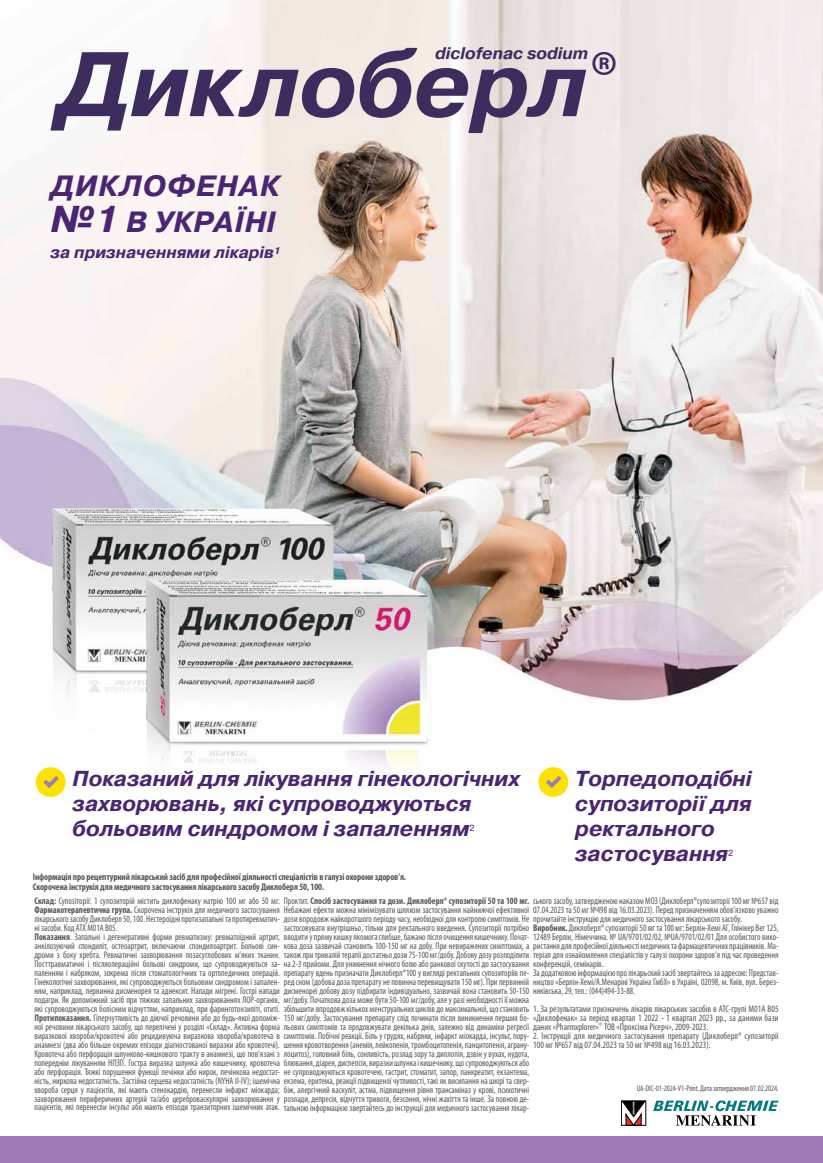
<style>
.page{position:relative;width:823px;height:1163px;background:#fff}
.page>*{position:absolute;margin:0;border:0;box-sizing:border-box;transform-origin:0 0}
.t1{font:italic 700 91.3px "Pragmatica";color:#3d2c5e}
.t2{font:700 33px "Pragmatica";color:#3d2c5e}
.t3{font:italic 700 29.3px/36.1px "Pragmatica";letter-spacing:.04em;color:#4a2574}
.t4{font:italic 700 21.6px/24.8px "Pragmatica";color:#4a2574}
.t5{font:italic 700 16.8px "Pragmatica";color:#4a2574}
.t6{font:italic 700 16.8px "Pragmatica";color:#3d2c5e}
.t7{font:condensed 9.7px/9px "Myriad Pro";color:#565655;scale:.93 1}
.t8{font:700 condensed 9.7px/9.1px "Myriad Pro";letter-spacing:-.01em;color:#565655;scale:.96 1}
.t9{font:8.8px "Pragmatica";color:#4a2574}
.t10{font:condensed 8.3px "Myriad Pro";letter-spacing:-.01em;color:#565655;scale:.96 1}
.s1{font-size:37.4px}
.s2{font-weight:700}
</style>
<div class="page">
<div style="left:0;top:1136px;width:822px;height:26px;background:#9f7cb7"></div>
<img style="left:0;top:0;width:822px;height:702px">
<img style="left:36px;top:466px;width:407px;height:331px">
<svg style="left:653px;top:1100px;width:125px;height:25px"></svg>
<svg style="left:621px;top:1100px;width:24px;height:25px"></svg>
<div style="left:36px;top:767px;width:30px;height:29px;background:#fde200;border-radius:50%"></div>
<svg style="left:43px;top:776px;width:16px;height:12px"></svg>
<div style="left:538px;top:767px;width:30px;height:29px;background:#fde200;border-radius:50%"></div>
<svg style="left:546px;top:776px;width:15px;height:12px"></svg>
<svg style="left:816px;top:0;width:7px;height:3px"></svg>
<h3 class="t6" style="left:435px;top:43px;width:155px">diclofenac sodium</h3>
<h1 class="t1" style="left:58px;top:28px;width:530px">Диклоберл</h1>
<h2 class="t2" style="left:590px;top:42px;width:28px">®</h2>
<h3 class="t3" style="left:50px;top:169px;width:230px">ДИКЛОФЕНАК <span class="s1">№1</span> В УКРАЇНІ</h3>
<h3 class="t5" style="left:50px;top:242px;width:231px">за призначеннями лікарів<sup>1</sup></h3>
<h3 class="t4" style="left:73px;top:767px;width:448px">Показаний для лікування гінекологічних захворювань, які супроводжуються больовим синдромом і запаленням</h3>
<p class="t9" style="left:469px;top:822px;width:7px">2</p>
<p class="t8" style="left:33px;top:872px;width:390px">Інформація про рецептурний лікарський засіб для професійної діяльності спеціалістів в галузі охорони здоров’я.<br>Скорочена інструкія для медичного застосування лікарського засобу Диклоберл 50, 100.</p>
<h3 class="t4" style="left:575px;top:767px;width:178px">Торпедоподібні супозиторії для ректального застосування</h3>
<p class="t9" style="left:727px;top:847px;width:7px">2</p>
<p class="t7" style="left:34px;top:896px;width:801px"><span class="s2">Склад:</span> Супозіторії: 1 супозиторій містить диклофенаку натрію 100 мг або 50 мг. Проктит. <span class="s2">Спосіб застосування та дози. Диклоберл® супозиторії 50 та 100 мг.</span> ського засобу, затвердженою наказом МОЗ (Диклоберл®супозиторії 100 мг №657 від <span class="s2">Фармакотерапевтична група.</span> Скорочена інструкія для медичного застосування Небажані ефекти можна мінімізувати шляхом застосування найнижчої ефективної 07.04.2023 та 50 мг №498 від 16.03.2023). Перед призначенням обов’язково уважно лікарського засобу Диклоберл 50, 100. Нестероїдні протизапальні та протиревматич- дози впродовж найкоротшого періоду часу, необхідної для контролю симптомів. Не прочитайте інструкцію для медичного застосування лікарського засобу.<br>ні засоби. Код АТХ М01А В05.<br><span class="s2">Показання</span>. Запальні і дегенеративні форми ревматизму: ревматоїдний артрит, вводити у пряму кишку якомога глибше, бажано після очищення кишечнику. Почат- 12489 Берлін, Німеччина. № UA/9701/02/02, №UA/9701/02/01 Для особистого вико&shy;анкілозуючий спондиліт, остеоартрит, включаючи спондилоартрит. Больові син- кова доза зазвичай становить 100-150 мг на добу. При невиражених симптомах, а ристання для професійної діяльності медичних та фармацевтичних працівників. Ма&shy;дроми з боку хребта. Ревматичні захворювання позасуглобових м’яких тканин. також при тривалій терапії достатньо дози 75-100 мг/добу. Добову дозу розподілити теріал для ознайомлення спеціалістів у галузі охорони здоров’я під час проведення Посттравматичні і післяопераційні больові синдроми, що супроводжуються за- на 2-3 прийоми. Для уникнення нічного болю або ранкової скутості до застосування конференцій, семінарів.<br>паленням і набряком, зокрема після стоматологічних та ортопедичних операцій. препарату вдень призначати Диклоберл®100 у вигляді ректальних супозиторіїв пе- За додатковою інформацією про лікарьский засіб звертайтесь за адресою: Представ-Гінекологічні захворювання, які супроводжуються больовим синдромом і запален- ред сном (добова доза препарату не повинна перевищувати 150 мг). При первинній ництво «Берлін-Хемі/А.Менаріні Україна ГмбХ» в Україні, 02098, м. Київ, вул. Берез&shy;ням, наприклад, первинна дисменорея та аднексит. Напади мігрені. Гострі напади дисменореї добову дозу підбирати індивідуально, зазвичай вона становить 50-150 няківська, 29, тел.: (044)494-33-88.<br>подагри. Як допоміжний засіб при тяжких запальних захворюваннях ЛОР-органів, мг/добу. Початкова доза може бути 50-100 мг/добу, але у разі необхідності її можна<br>які супроводжуються болісним відчуттям, наприклад, при фаринготонзиліті, отиті. збільшити впродовж кількох менструальних циклів до максимальної, що становить 1. За результатами призначень лікарів лікарських засобів в АТС-групі М01А В05<br><span class="s2">Протипоказання.</span> Гіперчутливість до діючої речовини або до будь-якої допоміж- 150 мг/добу. Застосування препарату слід починати після виникнення перших бо- «Диклофенак» за період квартал 1 2022 - 1 квартал 2023 рр., за даними бази ної речовини лікарського засобу, що перелічені у розділі «Склад». Активна форма льових симптомів та продовжувати декілька днів, залежно від динаміки регресії даних «Pharmxplorer»<sup>©</sup> ТОВ «Проксіма Рісерч», 2009-2023.<br>виразкової хвороби/кровотечі або рецидивуюча виразкова хвороба/кровотеча в симптомів. Побічні реакції. Біль у грудях, набряки, інфаркт міокарда, інсульт, пору- 2. Iнструкції для медичного застосування препарату (Диклоберл® супозиторії анамнезі (два або більше окремих епізоди діагностованої виразки або кровотечі). шення кровотворення (анемія, лейкопенія, тромбоцитопенія, панцитопенія, аграну- 100 мг №657 від 07.04.2023 та 50 мг №498 від 16.03.2023).<br>Кровотеча або перфорація шлунково-кишкового тракту в анамнезі, що пов’язані з лоцитоз), головний біль, сонливість, розлад зору та диплопія, дзвін у вухах, нудота,<br>попереднім лікуванням НПЗП. Гостра виразка шлунка або кишечнику, кровотеча блювання, діарея, диспепсія, виразки шлунка і кишечнику, що супроводжуються або<br>або перфорація. Тяжкі порушення функції печінки або нирок, печінкова недостат- не супроводжуються кровотечею, гастрит, стоматит, запор, панкреатит, екзантема,<br>ність, ниркова недостатність. Застійна серцева недостатність (NYHA II-IV); ішемічна екзема, еритема, реакції підвищеної чутливості, такі як висипання на шкірі та свер-<br>хвороба серця у пацієнтів, які мають стенокардію, перенесли інфаркт міокарда; біж, алергічний васкуліт, астма, підвищення рівня трансаміназ у крові, психотичні<br>захворювання периферичних артерій та/або цереброваскулярні захворювання у розлади, депресія, відчуття тривоги, безсоння, нічні жахіття та інше. За повною де-<br>пацієнтів, які перенесли інсульт або мають епізоди транзиторних ішемічних атак. тальною інформацією звертайтесь до інструкції для медичного застосування лікар-</p>
<p class="t7" style="left:284px;top:923px;width:533px">застосовувати внутрішньо, тільки для ректального введення. Супозиторії потрібно <span class="s2">Виробник.</span> Диклоберл® супозиторії 50 мг та 100 мг: Берлін-Хемі АГ, Глінікер Вег 125,</p>
<p class="t10" style="left:636px;top:1082px;width:149px">UA-DIC-01-2024-V1-Print. Дата затвердження 07.02.2024.</p>
</div>
